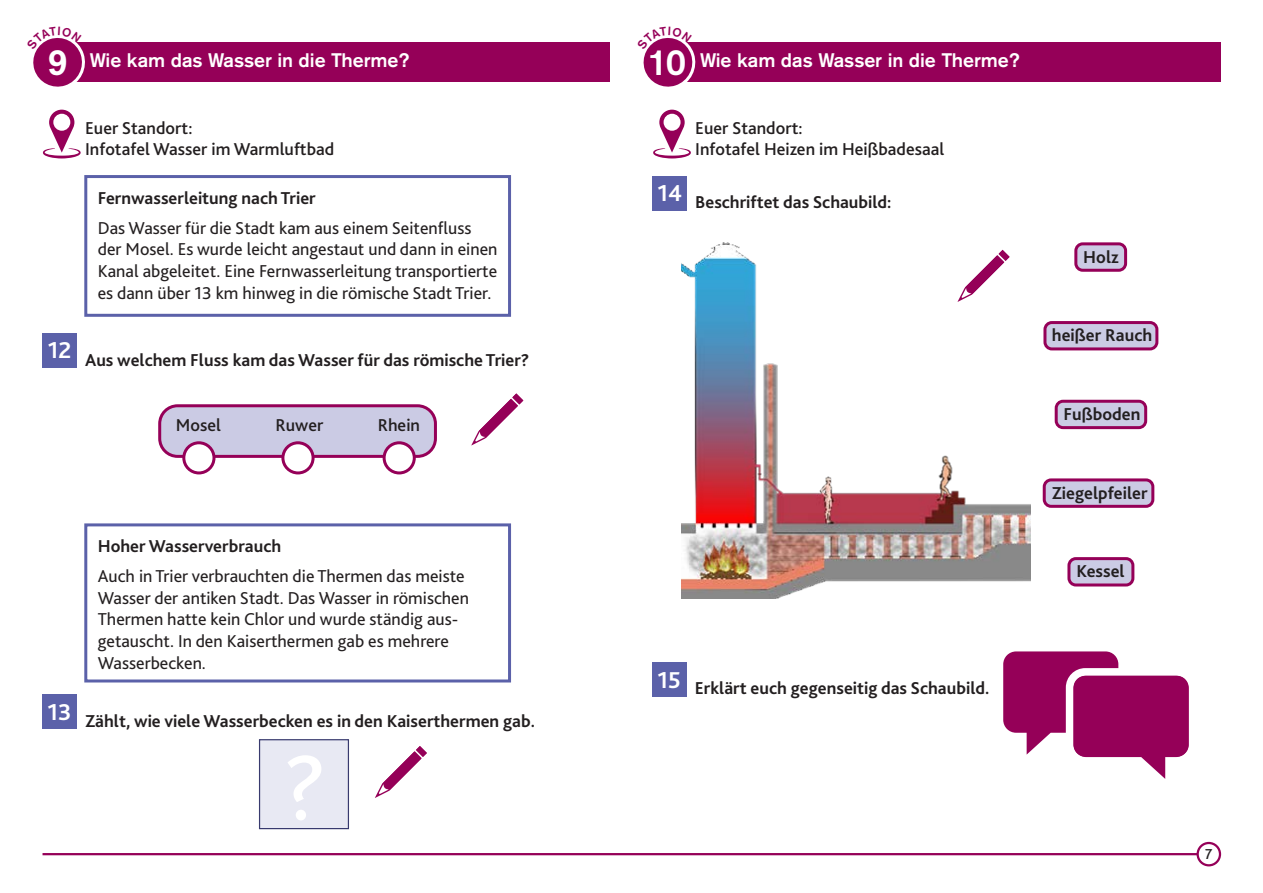
<style>
.page{position:relative;width:1263px;height:893px;background:#fff}
.page>*{position:absolute;margin:0;border:0;box-sizing:border-box;transform-origin:0 0}
.t1{font:96.9px "Bliss 2";color:#fff}
.Station_weiss{font:500 36.3px "Akzidenz Grotesk Std";color:#fff}
.Zahl_Fragen{font:700 24px "Bliss 2";color:#fff}
.Station_weiss-2{font:500 19.5px "Akzidenz Grotesk Std";letter-spacing:-.005em;color:#fff}
.t2{font:18px/21.6px "Bliss 2";color:#231f20}
.Titel_inText-Box{font:700 18px "Bliss 2";color:#231f20}
.Name{font:500 18px/21.6px "Bliss 2";color:#231f20}
.t3{font:500 15px "Bliss 2";color:#231f20}
</style>
<div class="page">
<hr style="left:43px;top:853px;width:1177px;height:2px;background:#950058">
<div style="left:1198px;top:843px;width:22px;height:22px;background:#fff;border-radius:50%"></div>
<div style="left:1196px;top:842px;width:25px;height:24px;border:2px solid #950058;border-radius:50%"></div>
<svg style="left:43px;top:110px;width:38px;height:48px"></svg>
<svg style="left:653px;top:110px;width:38px;height:48px"></svg>
<div style="left:653px;top:43px;width:567px;height:39px;background:#950058"></div>
<div style="left:84px;top:175px;width:427px;height:142px;border:3px solid #5b61a9"></div>
<div style="left:84px;top:523px;width:427px;height:159px;border:3px solid #5b61a9"></div>
<div style="left:43px;top:333px;width:34px;height:34px;background:#5b61a9"></div>
<div style="left:43px;top:695px;width:34px;height:34px;background:#5b61a9"></div>
<div style="left:653px;top:176px;width:34px;height:34px;background:#5b61a9"></div>
<div style="left:652px;top:663px;width:34px;height:34px;background:#5b61a9"></div>
<svg style="left:471px;top:393px;width:53px;height:53px"></svg>
<svg style="left:375px;top:746px;width:52px;height:52px"></svg>
<div style="left:160px;top:406px;width:275px;height:50px;background:#cbcbe4;border-radius:18px"></div>
<div style="left:158px;top:404px;width:279px;height:54px;border:3px solid #950058;border-radius:18px"></div>
<div style="left:184px;top:443px;width:30px;height:30px;background:#fff;border-radius:50%"></div>
<div style="left:182px;top:441px;width:33px;height:33px;border:3px solid #950058;border-radius:50%"></div>
<div style="left:283px;top:443px;width:30px;height:30px;background:#fff;border-radius:50%"></div>
<div style="left:281px;top:441px;width:34px;height:33px;border:3px solid #950058;border-radius:50%"></div>
<div style="left:384px;top:443px;width:30px;height:30px;background:#fff;border-radius:50%"></div>
<div style="left:383px;top:441px;width:33px;height:33px;border:3px solid #950058;border-radius:50%"></div>
<div style="left:259px;top:739px;width:90px;height:90px;background:#e8e9f3;border:1px solid #383a6e"></div>
<svg style="left:1003px;top:651px;width:185px;height:128px"></svg>
<div style="left:1073px;top:676px;width:115px;height:81px;background:#950058;border-radius:12px"></div>
<img style="left:681px;top:243px;width:350px;height:356px">
<div style="left:1076px;top:244px;width:49px;height:26px;background:#cbcbe4;border-radius:7px"></div>
<div style="left:1074px;top:242px;width:53px;height:30px;border:3px solid #950058;border-radius:7px"></div>
<div style="left:1045px;top:323px;width:112px;height:26px;background:#cbcbe4;border-radius:7px"></div>
<div style="left:1043px;top:321px;width:115px;height:29px;border:3px solid #950058;border-radius:7px"></div>
<div style="left:1056px;top:401px;width:90px;height:27px;background:#cbcbe4;border-radius:7px"></div>
<div style="left:1055px;top:400px;width:92px;height:29px;border:3px solid #950058;border-radius:7px"></div>
<div style="left:1044px;top:480px;width:109px;height:26px;background:#cbcbe4;border-radius:7px"></div>
<div style="left:1043px;top:478px;width:111px;height:30px;border:3px solid #950058;border-radius:7px"></div>
<div style="left:1069px;top:559px;width:64px;height:26px;background:#cbcbe4;border-radius:7px"></div>
<div style="left:1067px;top:557px;width:67px;height:29px;border:3px solid #950058;border-radius:7px"></div>
<div style="left:43px;top:43px;width:567px;height:39px;background:#950058"></div>
<svg style="left:33px;top:37px;width:54px;height:50px"></svg>
<svg style="left:643px;top:37px;width:54px;height:50px"></svg>
<p class="Station_weiss" style="left:48px;top:40px;width:22px">9</p>
<p class="Station_weiss" style="left:648px;top:40px;width:40px">10</p>
<p class="Station_weiss-2" style="left:90px;top:48px;width:321px">Wie kam das Wasser in die Therme?</p>
<p class="Station_weiss-2" style="left:700px;top:48px;width:321px">Wie kam das Wasser in die Therme?</p>
<p class="Name" style="left:85px;top:116px;width:251px">Euer Standort:<br>Infotafel Wasser im Warmluftbad</p>
<p class="Name" style="left:695px;top:116px;width:251px">Euer Standort:<br>Infotafel Heizen im Heißbadesaal</p>
<p class="Titel_inText-Box" style="left:98px;top:187px;width:219px">Fernwasserleitung nach Trier</p>
<p class="t2" style="left:98px;top:217px;width:401px">Das Wasser für die Stadt kam aus einem Seitenfluss der Mosel. Es wurde leicht angestaut und dann in einen Kanal abgeleitet. Eine Fernwasserleitung transportierte es dann über 13 km hinweg in die römische Stadt Trier.</p>
<p class="Zahl_Fragen" style="left:48px;top:336px;width:25px">12</p>
<p class="Titel_inText-Box" style="left:85px;top:349px;width:446px">Aus welchem Fluss kam das Wasser für das römische Trier?</p>
<p class="Name" style="left:176px;top:414px;width:47px">Mosel</p>
<p class="Name" style="left:275px;top:414px;width:49px">Ruwer</p>
<p class="Name" style="left:378px;top:414px;width:44px">Rhein</p>
<p class="Zahl_Fragen" style="left:48px;top:697px;width:26px">13</p>
<p class="Titel_inText-Box" style="left:98px;top:535px;width:185px">Hoher Wasserverbrauch</p>
<p class="t2" style="left:98px;top:565px;width:373px">Auch in Trier verbrauchten die Thermen das meiste Wasser der antiken Stadt. Das Wasser in römischen Thermen hatte kein Chlor und wurde ständig aus&shy;getauscht. In den Kaiserthermen gab es mehrere Wasserbecken.</p>
<p class="Titel_inText-Box" style="left:85px;top:710px;width:451px">Zählt, wie viele Wasserbecken es in den Kaiserthermen gab.</p>
<p class="t1" style="left:282px;top:727px;width:46px">?</p>
<p class="Zahl_Fragen" style="left:657px;top:179px;width:26px">14</p>
<p class="Titel_inText-Box" style="left:695px;top:190px;width:198px">Beschriftet das Schaubild:</p>
<p class="Zahl_Fragen" style="left:658px;top:665px;width:25px">15</p>
<p class="Titel_inText-Box" style="left:695px;top:677px;width:296px">Erklärt euch gegenseitig das Schaubild.</p>
<p class="Titel_inText-Box" style="left:1083px;top:245px;width:37px">Holz</p>
<p class="Titel_inText-Box" style="left:1052px;top:324px;width:102px">heißer Rauch</p>
<p class="Titel_inText-Box" style="left:1063px;top:403px;width:78px">Fußboden</p>
<p class="Titel_inText-Box" style="left:1052px;top:481px;width:97px">Ziegelpfeiler</p>
<p class="Titel_inText-Box" style="left:1076px;top:560px;width:50px">Kessel</p>
<p class="t3" style="left:1205px;top:845px;width:9px">7</p>
</div>
